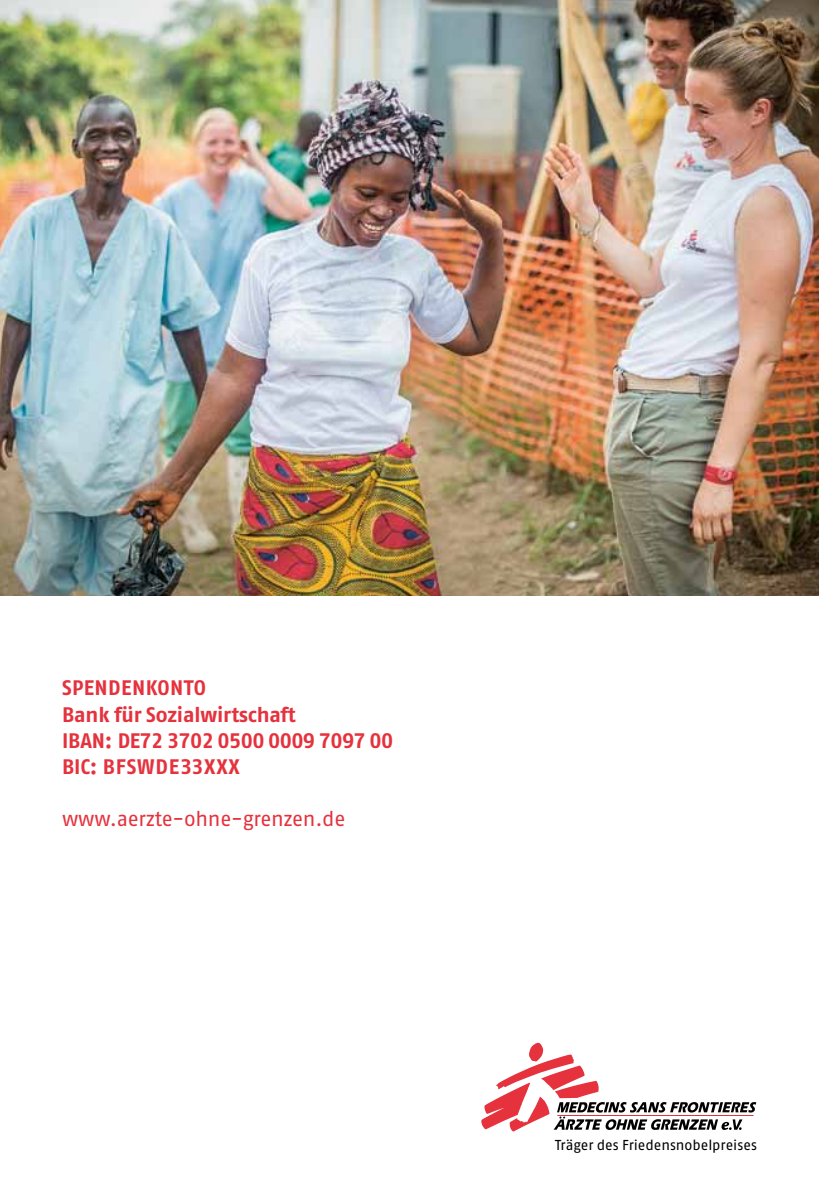
<style>
.page{position:relative;width:819px;height:1191px;background:#fff}
.page>*{position:absolute;margin:0;border:0;box-sizing:border-box;transform-origin:0 0}
.t1{font:700 21px/26.2px "Fago OT";letter-spacing:-.01em;color:#e5323d}
.t2{font:21px "Fago OT";color:#e5323d}
.t3{font:14.35px "Fago OT";letter-spacing:-.01em;color:#000}
</style>
<div class="page">
<svg style="left:481px;top:1042px;width:275px;height:89px"></svg>
<img style="left:0;top:0;width:819px;height:595px">
<p class="t1" style="left:62px;top:675px;width:333px">SPENDENKONTO<br>Bank für Sozialwirtschaft<br>IBAN: DE72 3702 0500 0009 7097 00<br>BIC: BFSWDE33XXX</p>
<p class="t2" style="left:62px;top:806px;width:285px">www.aerzte-ohne-grenzen.de</p>
<p class="t3" style="left:555px;top:1136px;width:203px">Träger des Friedensnobelpreises</p>
</div>
